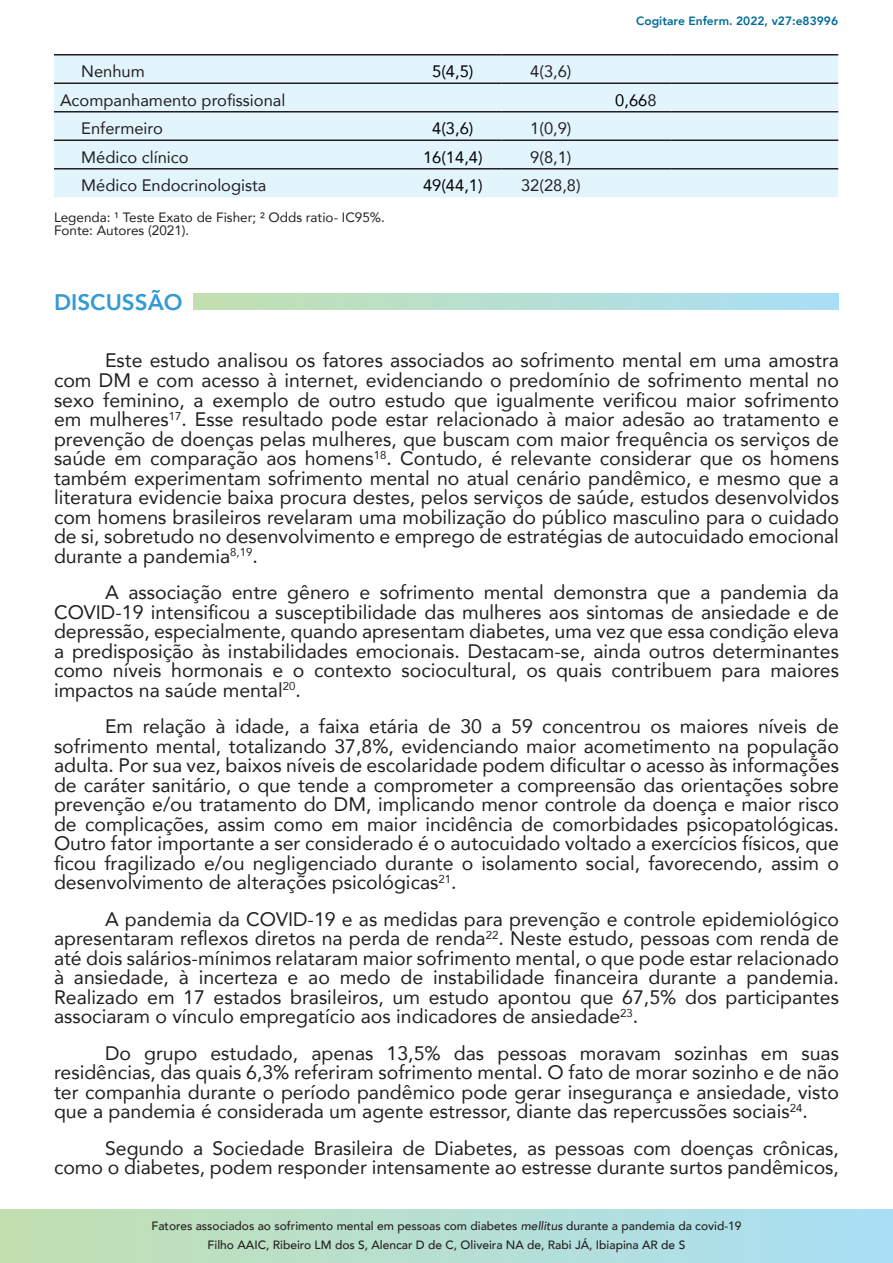
<style>
.page{position:relative;width:893px;height:1263px;background:#fff}
.page>*{position:absolute;margin:0;border:0;box-sizing:border-box;transform-origin:0 0}
.t1{font:800 22.5px "Avenir";color:#349bd3}
.TEXTO{font:19.5px/19.5px "Avenir";color:#231f20;text-align:justify}
.TEXTO-2{font:16.5px "Avenir";color:#231f20}
.TEXTO-3{font:16.5px "Avenir";color:#000001}
.TEXTO-4{font:13.5px "Avenir";color:#231f20}
.t2{font:500 12px/18.6px "Avenir";color:#231f20;text-align:center}
.t3{font:800 12px "Avenir";color:#006c95}
.s1{color:#231f20}
.s2{font-style:italic}
</style>
<div class="page">
<svg style="left:0;top:1209px;width:893px;height:54px;background:#b6dfd2"></svg>
<div style="left:193px;top:293px;width:646px;height:16px;background:linear-gradient(to right,#c3dfaf,#a9dff7)"></div>
<div style="left:54px;top:56px;width:784px;height:141px;background:#e2f4fc"></div>
<hr style="left:54px;top:54px;width:350px;height:2px;background:#231f20">
<hr style="left:404px;top:54px;width:98px;height:2px;background:#231f20">
<hr style="left:502px;top:54px;width:98px;height:2px;background:#231f20">
<hr style="left:600px;top:54px;width:72px;height:2px;background:#231f20">
<hr style="left:672px;top:54px;width:166px;height:2px;background:#231f20">
<hr style="left:54px;top:83px;width:350px;height:1px;background:#231f20">
<hr style="left:404px;top:83px;width:98px;height:1px;background:#231f20">
<hr style="left:502px;top:83px;width:98px;height:1px;background:#231f20">
<hr style="left:600px;top:83px;width:72px;height:1px;background:#231f20">
<hr style="left:672px;top:83px;width:166px;height:1px;background:#231f20">
<hr style="left:54px;top:111px;width:350px;height:2px;background:#231f20">
<hr style="left:404px;top:111px;width:98px;height:2px;background:#231f20">
<hr style="left:502px;top:111px;width:98px;height:2px;background:#231f20">
<hr style="left:600px;top:111px;width:72px;height:2px;background:#231f20">
<hr style="left:672px;top:111px;width:166px;height:2px;background:#231f20">
<hr style="left:54px;top:140px;width:350px;height:1px;background:#231f20">
<hr style="left:404px;top:140px;width:98px;height:1px;background:#231f20">
<hr style="left:502px;top:140px;width:98px;height:1px;background:#231f20">
<hr style="left:600px;top:140px;width:72px;height:1px;background:#231f20">
<hr style="left:672px;top:140px;width:166px;height:1px;background:#231f20">
<hr style="left:54px;top:168px;width:350px;height:2px;background:#231f20">
<hr style="left:404px;top:168px;width:98px;height:2px;background:#231f20">
<hr style="left:502px;top:168px;width:98px;height:2px;background:#231f20">
<hr style="left:600px;top:168px;width:72px;height:2px;background:#231f20">
<hr style="left:672px;top:168px;width:166px;height:2px;background:#231f20">
<p class="t3" style="left:636px;top:10px;width:203px">Cogitare Enferm. 2022, v27:e83996</p>
<p class="TEXTO-2" style="left:81px;top:58px;width:65px">Nenhum</p>
<p class="TEXTO-3" style="left:432px;top:58px;width:43px">5(4,5)</p>
<p class="TEXTO-2" style="left:530px;top:58px;width:43px">4(3,6)</p>
<p class="TEXTO-2" style="left:60px;top:87px;width:227px">Acompanhamento profissional</p>
<p class="TEXTO-3" style="left:615px;top:87px;width:43px">0,66<span class="s1">8</span></p>
<p class="TEXTO-2" style="left:81px;top:115px;width:83px">Enfermeiro</p>
<p class="TEXTO-3" style="left:432px;top:115px;width:43px">4(3,6)</p>
<p class="TEXTO-2" style="left:530px;top:115px;width:43px">1(0,9)</p>
<p class="TEXTO-2" style="left:81px;top:144px;width:109px">Médico clínico</p>
<p class="TEXTO-3" style="left:423px;top:144px;width:61px">16(14,4)</p>
<p class="TEXTO-2" style="left:530px;top:144px;width:43px">9(8,1)</p>
<p class="TEXTO-2" style="left:81px;top:172px;width:187px">Médico Endocrinologista</p>
<p class="TEXTO-3" style="left:423px;top:172px;width:61px">49(44,1)</p>
<p class="TEXTO-2" style="left:521px;top:172px;width:61px">32(28,8)</p>
<p class="TEXTO-4" style="left:54px;top:206px;width:332px">Legenda: ¹ Teste Exato de Fisher; ² Odds ratio- IC95%.</p>
<p class="TEXTO-4" style="left:54px;top:220px;width:137px">Fonte: Autores (2021).</p>
<p class="t1" style="left:54px;top:281px;width:130px">DISCUSSÃO</p>
<p class="TEXTO" style="left:54px;top:350px;width:786px;text-indent:51px">Este estudo analisou os fatores associados ao sofrimento mental em uma amostra com DM e com acesso à internet, evidenciando o predomínio de sofrimento mental no sexo feminino, a exemplo de outro estudo que igualmente verificou maior sofrimento em mulheres<sup>17</sup>. Esse resultado pode estar relacionado à maior adesão ao tratamento e prevenção de doenças pelas mulheres, que buscam com maior frequência os serviços de saúde em comparação aos homens<sup>18</sup>. Contudo, é relevante considerar que os homens também experimentam sofrimento mental no atual cenário pandêmico, e mesmo que a literatura evidencie baixa procura destes, pelos serviços de saúde, estudos desenvolvidos com homens brasileiros revelaram uma mobilização do público masculino para o cuidado de si, sobretudo no desenvolvimento e emprego de estratégias de autocuidado emocional durante a pandemia<sup>8,19</sup>.</p>
<p class="TEXTO" style="left:54px;top:582px;width:786px;text-indent:51px">A associação entre gênero e sofrimento mental demonstra que a pandemia da COVID-19 intensificou a susceptibilidade das mulheres aos sintomas de ansiedade e de depressão, especialmente, quando apresentam diabetes, uma vez que essa condição eleva a predisposição às instabilidades emocionais. Destacam-se, ainda outros determinantes como níveis hormonais e o contexto sociocultural, os quais contribuem para maiores impactos na saúde mental<sup>20</sup>.</p>
<p class="TEXTO" style="left:54px;top:716px;width:786px;text-indent:51px">Em relação à idade, a faixa etária de 30 a 59 concentrou os maiores níveis de sofrimento mental, totalizando 37,8%, evidenciando maior acometimento na população adulta. Por sua vez, baixos níveis de escolaridade podem dificultar o acesso às informações de caráter sanitário, o que tende a comprometer a compreensão das orientações sobre prevenção e/ou tratamento do DM, implicando menor controle da doença e maior risco de complicações, assim como em maior incidência de comorbidades psicopatológicas.<br>Outro fator importante a ser considerado é o autocuidado voltado a exercícios físicos, que ficou fragilizado e/ou negligenciado durante o isolamento social, favorecendo, assim o desenvolvimento de alterações psicológicas<sup>21</sup>.</p>
<p class="TEXTO" style="left:54px;top:908px;width:786px;text-indent:51px">A pandemia da COVID-19 e as medidas para prevenção e controle epidemiológico apresentaram reflexos diretos na perda de renda<sup>22</sup>. Neste estudo, pessoas com renda de até dois salários-mínimos relataram maior sofrimento mental, o que pode estar relacionado à ansiedade, à incerteza e ao medo de instabilidade financeira durante a pandemia.<br>Realizado em 17 estados brasileiros, um estudo apontou que 67,5% dos participantes associaram o vínculo empregatício aos indicadores de ansiedade<sup>23</sup>.</p>
<p class="TEXTO" style="left:54px;top:1042px;width:786px;text-indent:51px">Do grupo estudado, apenas 13,5% das pessoas moravam sozinhas em suas residências, das quais 6,3% referiram sofrimento mental. O fato de morar sozinho e de não ter companhia durante o período pandêmico pode gerar insegurança e ansiedade, visto que a pandemia é considerada um agente estressor, diante das repercussões sociais<sup>24</sup>.</p>
<p class="TEXTO" style="left:54px;top:1137px;width:786px;text-align:right">Segundo a Sociedade Brasileira de Diabetes, as pessoas com doenças crônicas, como o diabetes, podem responder intensamente ao estresse durante surtos pandêmicos,</p>
<p class="t2" style="left:151px;top:1216px;width:591px">Fatores associados ao sofrimento mental em pessoas com diabetes <span class="s2">mellitus</span> durante a pandemia da covid-19<br>Filho AAIC, Ribeiro LM dos S, Alencar D de C, Oliveira NA de, Rabi JÁ, Ibiapina AR de S</p>
</div>
